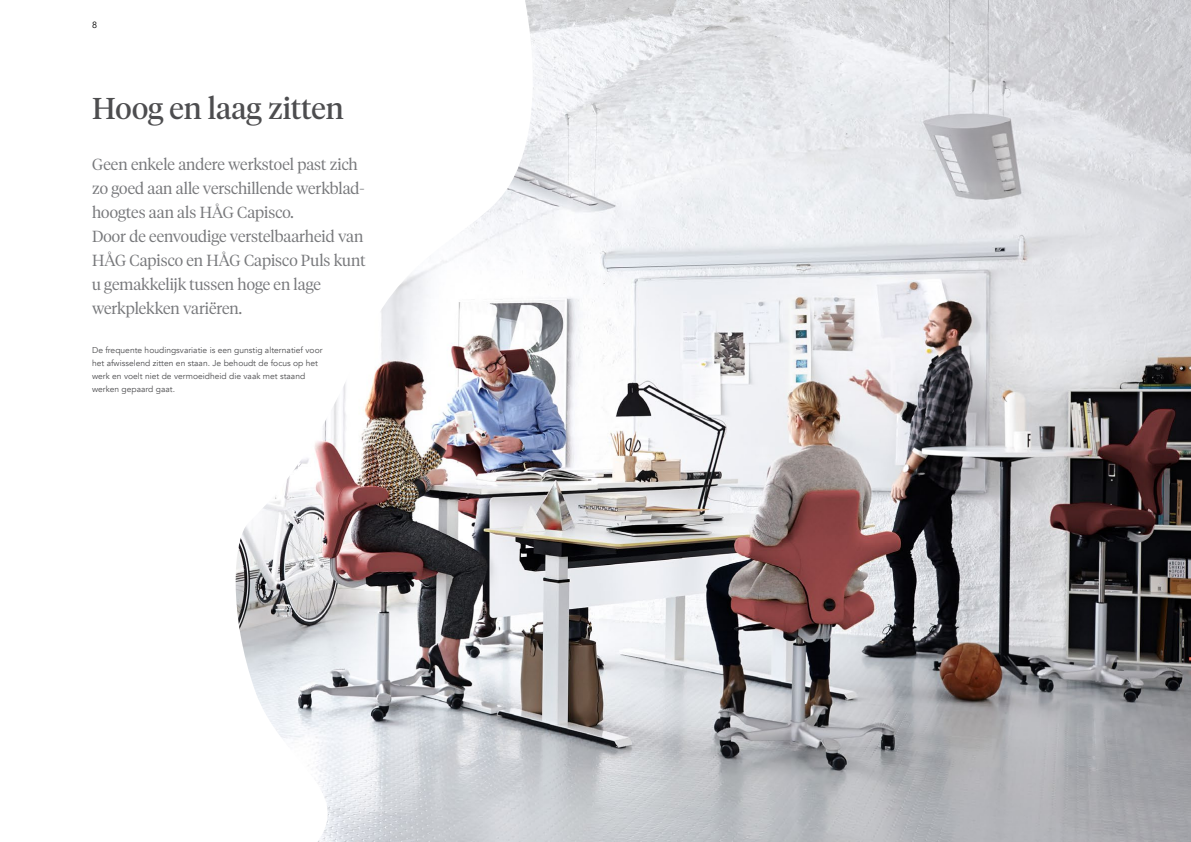
<style>
.page{position:relative;width:1191px;height:842px;background:#fff}
.page>*{position:absolute;margin:0;border:0;box-sizing:border-box;transform-origin:0 0}
.Heading{font:30px "Tiempos Headline";color:#4d4d4f}
.Ingress{font:300 16px/24px "Tiempos Headline";color:#77787b}
.t1{font:9px "Avenir";color:#000}
.Ingress-2{font:8.5px/13px "Avenir";color:#4d4d4f}
</style>
<div class="page">
<img style="left:235px;top:0;width:956px;height:842px">
<p class="t1" style="left:92px;top:20px;width:7px">8</p>
<p class="Heading" style="left:92px;top:88px;width:253px">Hoog en laag zitten</p>
<p class="Ingress" style="left:92px;top:152px;width:275px">Geen enkele andere werkstoel past zich zo goed aan alle verschillende werkblad&shy;hoogtes aan als HÅG Capisco.<br>Door de eenvoudige verstelbaarheid van HÅG Capisco en HÅG Capisco Puls kunt u gemakkelijk tussen hoge en lage werkplekken variëren.</p>
<p class="Ingress-2" style="left:92px;top:344px;width:232px">De frequente houdingsvariatie is een gunstig alternatief voor het afwisselend zitten en staan. Je behoudt de focus op het werk en voelt niet de vermoeidheid die vaak met staand werken gepaard gaat.</p>
</div>
